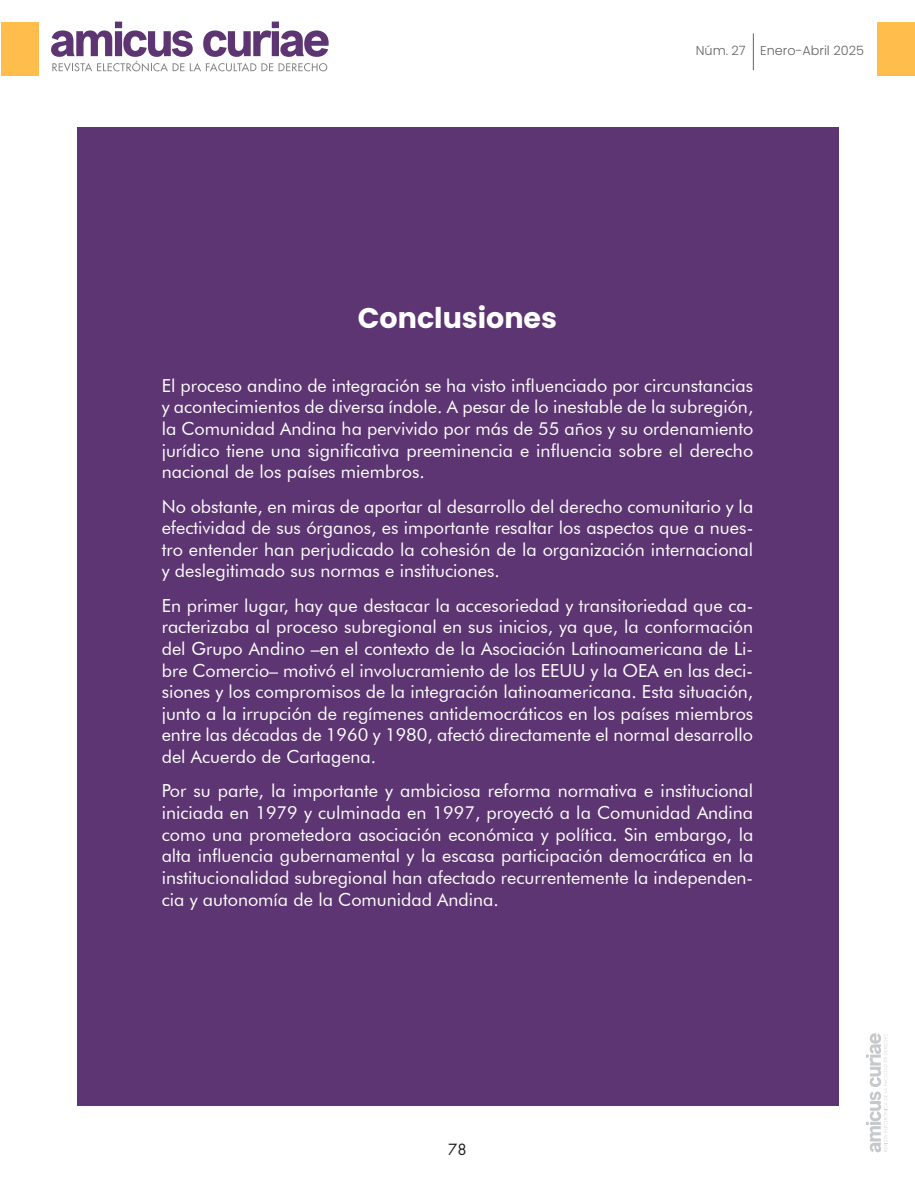
<style>
.page{position:relative;width:915px;height:1191px;background:#fff}
.page>*{position:absolute;margin:0;border:0;box-sizing:border-box;transform-origin:0 0}
.t1{font:700 28.5px "Poppins";color:#fff}
.t2{font:18px/21.6px "Futura BT";color:#fff;text-align:justify}
.t3{font:15px "Futura Std";color:#231f20}
.t4{font:300 12.75px "Poppins";color:#636366}
</style>
<div class="page">
<svg style="left:866px;top:1033px;width:21px;height:119px"></svg>
<div style="left:77px;top:128px;width:761px;height:978px;background:#5d3572"></div>
<svg style="left:51px;top:22px;width:277px;height:50px"></svg>
<div style="left:1px;top:22px;width:37px;height:53px;background:#ffbd4b"></div>
<div style="left:877px;top:22px;width:37px;height:53px;background:#ffbd4b"></div>
<hr style="left:752px;top:33px;width:1px;height:37px;background:#636366">
<h1 class="t1" style="left:358px;top:301px;width:201px">Conclusiones</h1>
<p class="t4" style="left:695px;top:43px;width:170px">Núm. 27 Enero-Abril 2025</p>
<p class="t2" style="left:162px;top:374px;width:593px">El proceso andino de integración se ha visto influenciado por circunstancias y acontecimientos de diversa índole. A pesar de lo inestable de la subregión, la Comunidad Andina ha pervivido por más de 55 años y su ordenamiento jurídico tiene una significativa preeminencia e influencia sobre el derecho nacional de los países miembros.</p>
<p class="t2" style="left:162px;top:495px;width:593px">No obstante, en miras de aportar al desarrollo del derecho comunitario y la efectividad de sus órganos, es importante resaltar los aspectos que a nues&shy;tro entender han perjudicado la cohesión de la organización internacional y deslegitimado sus normas e instituciones.</p>
<p class="t2" style="left:162px;top:594px;width:593px">En primer lugar, hay que destacar la accesoriedad y transitoriedad que ca&shy;racterizaba al proceso subregional en sus inicios, ya que, la conformación del Grupo Andino –en el contexto de la Asociación Latinoamericana de Li&shy;bre Comercio– motivó el involucramiento de los EEUU y la OEA en las deci&shy;siones y los compromisos de la integración latinoamericana. Esta situación, junto a la irrupción de regímenes antidemocráticos en los países miembros entre las décadas de 1960 y 1980, afectó directamente el normal desarrollo del Acuerdo de Cartagena.</p>
<p class="t2" style="left:162px;top:780px;width:593px">Por su parte, la importante y ambiciosa reforma normativa e institucional iniciada en 1979 y culminada en 1997, proyectó a la Comunidad Andina como una prometedora asociación económica y política. Sin embargo, la alta influencia gubernamental y la escasa participación democrática en la institucionalidad subregional han afectado recurrentemente la independen&shy;cia y autonomía de la Comunidad Andina.</p>
<p class="t3" style="left:448px;top:1139px;width:20px">78</p>
</div>
